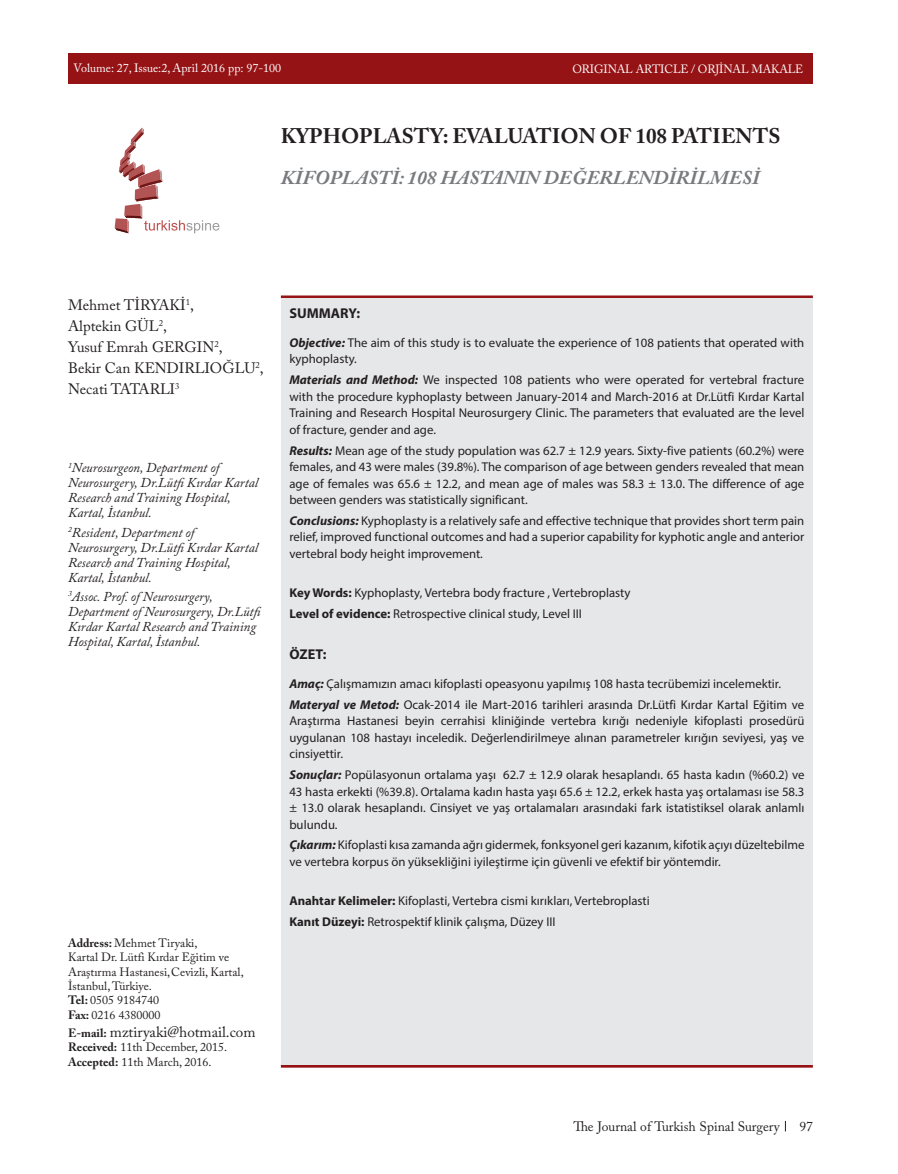
<style>
.page{position:relative;width:898px;height:1174px;background:#fff}
.page>*{position:absolute;margin:0;border:0;box-sizing:border-box;transform-origin:0 0}
.İNG_başlık{font:700 21px "Adobe Caslon Pro";color:#231f20}
.TR_başlık{font:italic 700 19.5px "Adobe Caslon Pro";color:#787a7d}
.yazarlar{font:15px "Adobe Caslon Pro";color:#231f20}
.Adres{font:15px "Adobe Caslon Pro";color:#231f20}
.özet_başlık_başlık{font:700 14.25px "Myriad Pro";color:#231f20}
.kurum{font:italic 13.5px/15px "Adobe Caslon Pro";color:#231f20}
.METİN{font:13.5px "Adobe Caslon Pro";color:#231f20}
.Özet_metin{font:12.75px/16.5px "Myriad Pro";color:#231f20;text-align:justify}
.Adres-2{font:12px/14.4px "Adobe Caslon Pro";color:#231f20}
.t1{font:12px "Adobe Caslon Pro";letter-spacing:-.005em;color:#fff}
.s1{font-weight:700}
.s2{font-weight:700;font-size:12px}
.s3{font-weight:700;font-style:italic}
</style>
<div class="page">
<div style="left:68px;top:54px;width:744px;height:30px;background:#951215"></div>
<hr style="left:281px;top:295px;width:531px;height:3px;background:#951215">
<hr style="left:281px;top:1064px;width:531px;height:3px;background:#951215">
<svg style="left:115px;top:128px;width:104px;height:105px"></svg>
<div style="left:281px;top:298px;width:531px;height:766px;background:#e6e7e8"></div>
<p class="t1" style="left:74px;top:61px;width:209px">Volume: 27, Issue:2, April 2016 pp: 97-100</p>
<p class="t1" style="left:572px;top:62px;width:232px">ORIGINAL ARTICLE / ORJİNAL MAKALE</p>
<p class="İNG_başlık" style="left:281px;top:123px;width:501px">KYPHOPLASTY: EVALUATION OF 108 PATIENTS</p>
<p class="TR_başlık" style="left:281px;top:166px;width:480px">KİFOPLASTİ: 108 HASTANIN DEĞERLENDİRİLMESİ</p>
<p class="yazarlar" style="left:68px;top:295px;width:127px">Mehmet TİRYAKİ<sup>1</sup>,</p>
<p class="yazarlar" style="left:68px;top:316px;width:100px">Alptekin GÜL<sup>2</sup>,</p>
<p class="yazarlar" style="left:68px;top:337px;width:156px">Yusuf Emrah GERGIN<sup>2</sup>,</p>
<p class="yazarlar" style="left:68px;top:358px;width:197px">Bekir Can KENDIRLIOĞLU<sup>2</sup>,</p>
<p class="yazarlar" style="left:68px;top:379px;width:113px">Necati TATARLI<sup>3</sup></p>
<p class="kurum" style="left:68px;top:460px;width:191px"><sup>1</sup>Neurosurgeon, Department of<br>Neurosurgery, Dr.LütfiKırdar Kartal<br>Research and Training Hospital,<br>Kartal, İstanbul.</p>
<p class="kurum" style="left:68px;top:524px;width:191px"><sup>2</sup>Resident, Department of<br>Neurosurgery, Dr.LütfiKırdar Kartal<br>Research and Training Hospital,<br>Kartal, İstanbul.</p>
<p class="kurum" style="left:68px;top:589px;width:197px"><sup>3</sup>Assoc. Prof. of Neurosurgery, Department of Neurosurgery, Dr.Lütfi Kırdar Kartal Research and Training Hospital, Kartal, İstanbul.</p>
<p class="Adres-2" style="left:68px;top:935px;width:177px"><span class="s1">Address:</span> Mehmet Tiryaki,<br>Kartal Dr. Lütfi Kırdar Eğitim ve<br>Araştırma Hastanesi,Cevizli, Kartal,<br>İstanbul, Türkiye.</p>
<p class="Adres-2" style="left:68px;top:993px;width:93px"><span class="s1">Tel:</span> 0505 9184740</p>
<p class="Adres-2" style="left:68px;top:1007px;width:94px"><span class="s1">Fax:</span> 0216 4380000</p>
<p class="Adres" style="left:68px;top:1023px;width:189px"><span class="s2">E-mail:</span> mztiryaki@hotmail.com</p>
<p class="Adres-2" style="left:68px;top:1040px;width:161px"><span class="s1">Received:</span> 11th December, 2015.</p>
<p class="Adres-2" style="left:68px;top:1054px;width:145px"><span class="s1">Accepted:</span> 11th March, 2016.</p>
<p class="özet_başlık_başlık" style="left:289px;top:303px;width:72px">SUMMARY:</p>
<p class="Özet_metin" style="left:289px;top:334px;width:516px"><span class="s3">Objective:</span> The aim of this study is to evaluate the experience of 108 patients that operated with kyphoplasty.</p>
<p class="Özet_metin" style="left:289px;top:371px;width:516px"><span class="s3">Materials and Method:</span> We inspected 108 patients who were operated for vertebral fracture with the procedure kyphoplasty between January-2014 and March-2016 at Dr.Lütfi Kırdar Kartal Training and Research Hospital Neurosurgery Clinic. The parameters that evaluated are the level of fracture, gender and age.</p>
<p class="Özet_metin" style="left:289px;top:442px;width:516px"><span class="s3">Results:</span> Mean age of the study population was 62.7 ± 12.9 years. Sixty-five patients (60.2%) were females, and 43 were males (39.8%). The comparison of age between genders revealed that mean age of females was 65.6 ± 12.2, and mean age of males was 58.3 ± 13.0. The difference of age between genders was statistically significant.</p>
<p class="Özet_metin" style="left:289px;top:512px;width:516px"><span class="s3">Conclusions:</span> Kyphoplasty is a relatively safe and effective technique that provides short term pain relief, improved functional outcomes and had a superior capability for kyphotic angle and anterior vertebral body height improvement.</p>
<p class="Özet_metin" style="left:289px;top:584px;width:342px"><span class="s1">Key Words:</span> Kyphoplasty, Vertebra body fracture , Vertebroplasty</p>
<p class="Özet_metin" style="left:289px;top:605px;width:294px"><span class="s1">Level of evidence:</span> Retrospective clinical study, Level III</p>
<p class="özet_başlık_başlık" style="left:289px;top:644px;width:39px">ÖZET:</p>
<p class="Özet_metin" style="left:289px;top:675px;width:493px"><span class="s3">Amaç:</span> Çalışmamızın amacı kifoplasti opeasyonu yapılmış 108 hasta tecrübemizi incelemektir.</p>
<p class="Özet_metin" style="left:289px;top:696px;width:516px"><span class="s3">Materyal ve Metod:</span> Ocak-2014 ile Mart-2016 tarihleri arasında Dr.Lütfi Kırdar Kartal Eğitim ve Araştırma Hastanesi beyin cerrahisi kliniğinde vertebra kırığı nedeniyle kifoplasti prosedürü uygulanan 108 hastayı inceledik. Değerlendirilmeye alınan parametreler kırığın seviyesi, yaş ve cinsiyettir.</p>
<p class="Özet_metin" style="left:289px;top:766px;width:516px"><span class="s3">Sonuçlar:</span> Popülasyonun ortalama yaşı 62.7 ± 12.9 olarak hesaplandı. 65 hasta kadın (%60.2) ve 43 hasta erkekti (%39.8). Ortalama kadın hasta yaşı 65.6 ± 12.2, erkek hasta yaş ortalaması ise 58.3 ± 13.0 olarak hesaplandı. Cinsiyet ve yaş ortalamaları arasındaki fark istatistiksel olarak anlamlı bulundu.</p>
<p class="Özet_metin" style="left:289px;top:836px;width:516px"><span class="s3">Çıkarım:</span> Kifoplasti kısa zamanda ağrı gidermek, fonksyonel geri kazanım, kifotik açıyı düzeltebilme ve vertebra korpus ön yüksekliğini iyileştirme için güvenli ve efektif bir yöntemdir.</p>
<p class="Özet_metin" style="left:289px;top:892px;width:362px"><span class="s1">Anahtar Kelimeler:</span> Kifoplasti, Vertebra cismi kırıkları, Vertebroplasti</p>
<p class="Özet_metin" style="left:289px;top:913px;width:267px"><span class="s1">Kanıt Düzeyi:</span> Retrospektif klinik çalışma, Düzey III</p>
<p class="METİN" style="left:573px;top:1118px;width:208px">The Journal of Turkish Spinal Surgery</p>
<p class="METİN" style="left:799px;top:1118px;width:15px">97</p>
</div>
